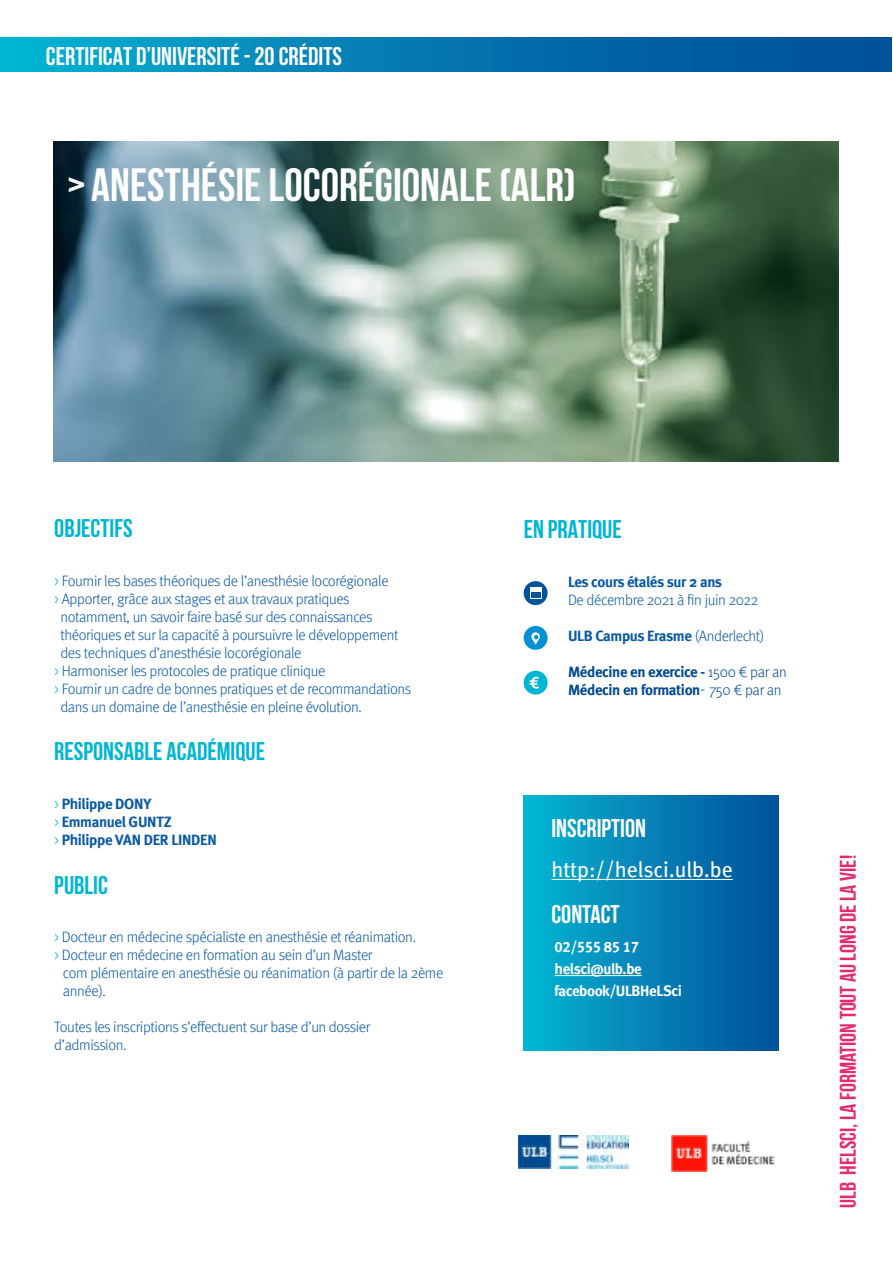
<style>
.page{position:relative;width:893px;height:1263px;background:#fff}
.page>*{position:absolute;margin:0;border:0;box-sizing:border-box;transform-origin:0 0}
.t1{font:700 46.5px "Bebas Neue";color:#fff}
.t2{font:700 25.5px "Bebas Neue";color:#fff}
.t3{font:700 25.5px "Bebas Neue";color:#01b6d3}
.t4{font:700 22.5px "Bebas Neue";color:#e42b6e}
.t5{font:21.6px "Meta Book LF";color:#fff}
.t6{font:300 15px/18px "Meta";letter-spacing:-.025em;color:#0859a5}
.t7{font:700 15px/18px "Meta";letter-spacing:-.025em;color:#0859a5}
.t8{font:700 15px/18px "Meta";letter-spacing:-.025em;color:#004a92}
.t9{font:15px "Meta Bold LF";letter-spacing:-.025em;color:#fff}
.s1{color:#01b6d3}
.s2{font-weight:300;color:#01b6d3}
.s3{font-weight:300}
.s4{font-weight:300;font-size:18px}
</style>
<div class="page">
<div style="left:524px;top:795px;width:255px;height:255px;background:linear-gradient(to right,#05b4d4,#024f99)"></div>
<hr style="left:551px;top:879px;width:182px;height:1px;background:#fff">
<hr style="left:555px;top:975px;width:87px;height:1px;background:#fff">
<div style="left:0;top:38px;width:892px;height:33px;background:linear-gradient(to right,#05aed0,#004794)"></div>
<img style="left:54px;top:142px;width:785px;height:320px">
<div style="left:524px;top:671px;width:24px;height:24px;background:#01b6d3;border-radius:50%"></div>
<svg style="left:530px;top:677px;width:9px;height:12px"></svg>
<div style="left:524px;top:581px;width:24px;height:24px;background:#00529a;border-radius:50%"></div>
<svg style="left:530px;top:587px;width:11px;height:12px"></svg>
<div style="left:531px;top:592px;width:9px;height:5px;background:#00529a"></div>
<div style="left:524px;top:626px;width:24px;height:24px;background:#0492d4;border-radius:50%"></div>
<svg style="left:531px;top:632px;width:9px;height:13px"></svg>
<img style="left:671px;top:1135px;width:104px;height:36px">
<img style="left:518px;top:1135px;width:111px;height:33px">
<h2 class="t2" style="left:46px;top:42px;width:298px">CERTIFICAT D’UNIVERSITÉ - 20 CRÉDITS</h2>
<h1 class="t1" style="left:67px;top:159px;width:510px">&gt; ANESTHÉSIE LOCORÉGIONALE (ALR)</h1>
<h2 class="t3" style="left:54px;top:514px;width:80px">OBJECTIFS</h2>
<p class="t6" style="left:54px;top:571px;width:336px"><span class="s1">&gt;</span> Fournir les bases théoriques de l’anesthésie locorégionale</p>
<p class="t6" style="left:54px;top:589px;width:297px"><span class="s1">&gt;</span> Apporter, grâce aux stages et aux travaux pratiques</p>
<p class="t6" style="left:60px;top:607px;width:314px">notamment, un savoir faire basé sur des connaissances</p>
<p class="t6" style="left:60px;top:625px;width:340px">théoriques et sur la capacité à poursuivre le développement</p>
<p class="t6" style="left:60px;top:643px;width:242px">des techniques d’anesthésie locorégionale</p>
<p class="t6" style="left:54px;top:661px;width:273px"><span class="s1">&gt;</span> Harmoniser les protocoles de pratique clinique</p>
<p class="t6" style="left:54px;top:679px;width:358px"><span class="s1">&gt;</span> Fournir un cadre de bonnes pratiques et de recommandations</p>
<p class="t6" style="left:60px;top:697px;width:303px">dans un domaine de l’anesthésie en pleine évolution.</p>
<h2 class="t3" style="left:54px;top:738px;width:212px">RESPONSABLE ACADÉMIQUE</h2>
<p class="t7" style="left:54px;top:795px;width:164px"><span class="s2">&gt;</span> Philippe DONY<br><span class="s2">&gt;</span> Emmanuel GUNTZ<br><span class="s2">&gt;</span> Philippe VAN DER LINDEN</p>
<h2 class="t3" style="left:54px;top:871px;width:55px">PUBLIC</h2>
<p class="t6" style="left:54px;top:928px;width:363px"><span class="s1">&gt;</span> Docteur en médecine spécialiste en anesthésie et réanimation.</p>
<p class="t6" style="left:54px;top:946px;width:320px"><span class="s1">&gt;</span> Docteur en médecine en formation au sein d’un Master</p>
<p class="t6" style="left:63px;top:964px;width:382px">com plémentaire en anesthésie ou réanimation (à partir de la 2ème</p>
<p class="t6" style="left:63px;top:982px;width:45px">année).</p>
<p class="t6" style="left:54px;top:1018px;width:318px">Toutes les inscriptions s’effectuent sur base d’un dossier d’admission.</p>
<h2 class="t3" style="left:524px;top:515px;width:100px">EN PRATIQUE</h2>
<p class="t7" style="left:568px;top:572px;width:156px">Les cours étalés sur 2 ans</p>
<p class="t6" style="left:568px;top:590px;width:192px">De décembre 2021 à fin juin 2022</p>
<p class="t7" style="left:568px;top:626px;width:198px">ULB Campus Erasme <span class="s3">(Anderlecht)</span></p>
<p class="t8" style="left:568px;top:662px;width:220px">Médecine en exercice - <span class="s3">1500 € par an<br></span>Médecin en formation<span class="s4">-</span> <span class="s3">750 € par an</span></p>
<h2 class="t2" style="left:551px;top:814px;width:96px">INSCRIPTION</h2>
<h3 class="t5" style="left:551px;top:856px;width:183px">http://helsci.ulb.be</h3>
<h2 class="t2" style="left:551px;top:900px;width:70px">CONTACT</h2>
<p class="t9" style="left:555px;top:938px;width:86px">02/555 85 17</p>
<p class="t9" style="left:555px;top:959px;width:89px">helsci@ulb.be</p>
<p class="t9" style="left:555px;top:982px;width:129px">facebook/ULBHeLSci</p>
<h3 class="t4" style="left:836px;top:1207px;width:354px;rotate:-90deg">ULB HELSCI, LA FORMATION TOUT AU LONG DE LA VIE!</h3>
</div>
